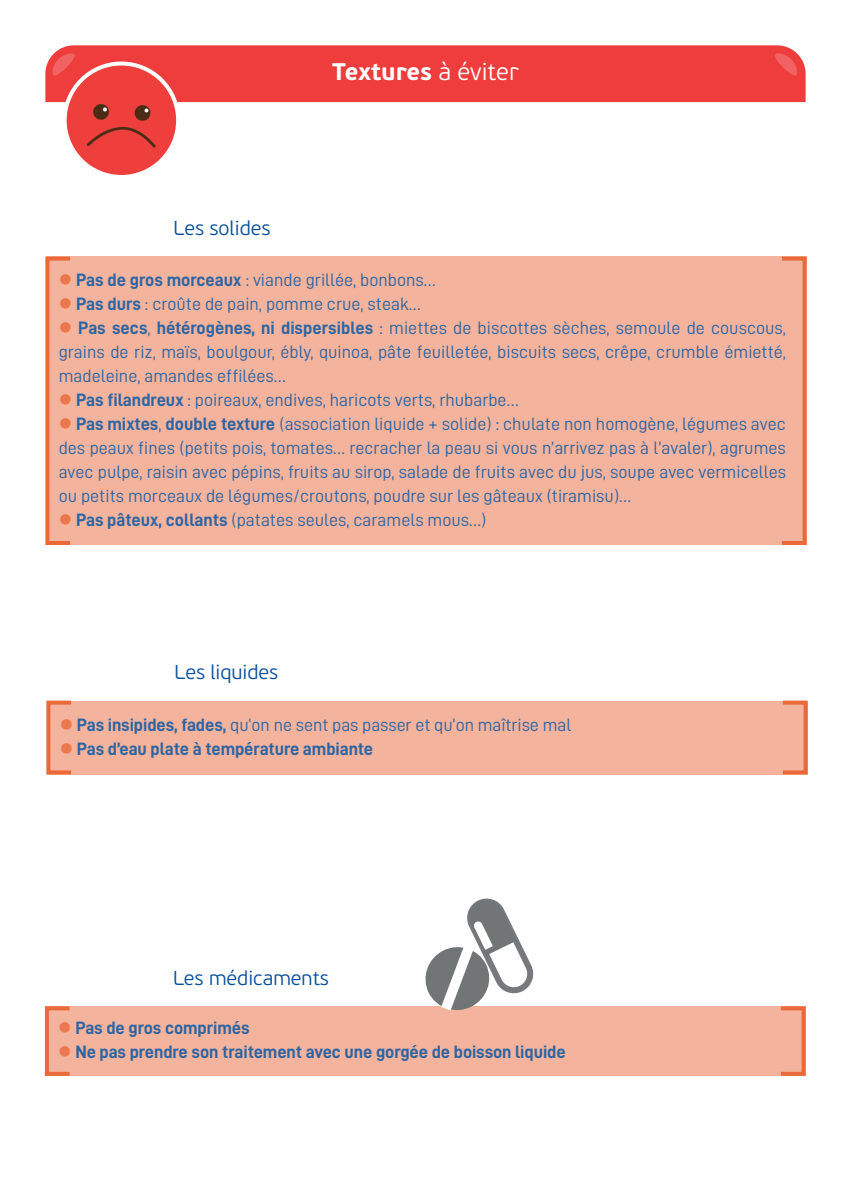
<style>
.page{position:relative;width:851px;height:1191px;background:#fff}
.page>*{position:absolute;margin:0;border:0;box-sizing:border-box;transform-origin:0 0}
.t1{font:700 24px "PF Beau Sans Pro";color:#fff}
.t2{font:300 20px "PF Beau Sans Pro";color:#09509b}
.t3{font:18px/24px "D DIN";color:#2d65a4;text-align:justify}
.t4{font:18px "D DIN Bold";letter-spacing:-.005em;color:#2d65a4}
.s1{font-weight:300}
.s2{color:#ec7850}
.s3{font-family:"D DIN Bold"}
</style>
<div class="page">
<div style="left:45px;top:45px;width:760px;height:57px;background:#ee3d3c"></div>
<svg style="left:52px;top:53px;width:25px;height:25px"></svg>
<svg style="left:772px;top:53px;width:25px;height:25px"></svg>
<img style="left:65px;top:64px;width:113px;height:113px;border-radius:57px">
<div style="left:63px;top:62px;width:117px;height:117px;border:4px solid #fff;border-radius:50%"></div>
<div style="left:46px;top:257px;width:760px;height:288px;background:#f4b39c"></div>
<div style="left:45px;top:257px;width:27px;height:288px;border:4px solid #ea683a"></div>
<div style="left:779px;top:257px;width:27px;height:288px;border:4px solid #ea683a"></div>
<div style="left:47px;top:700px;width:760px;height:74px;background:#f4b39c"></div>
<div style="left:46px;top:700px;width:27px;height:74px;border:4px solid #ea683a"></div>
<div style="left:780px;top:700px;width:27px;height:74px;border:4px solid #ea683a"></div>
<div style="left:46px;top:1006px;width:760px;height:69px;background:#f4b39c"></div>
<div style="left:45px;top:1006px;width:27px;height:69px;border:4px solid #ea683a"></div>
<div style="left:778px;top:1006px;width:27px;height:69px;border:4px solid #ea683a"></div>
<svg style="left:425px;top:898px;width:109px;height:113px"></svg>
<p class="t2" style="left:173px;top:217px;width:98px">Les solides</p>
<h1 class="t1" style="left:332px;top:56px;width:188px">Textures <span class="s1">à éviter</span></h1>
<p class="t3" style="left:59px;top:267px;width:378px"><span class="s2">●</span> <span class="s3">Pas de gros morceaux</span> : viande grillée, bonbons…</p>
<p class="t3" style="left:59px;top:291px;width:363px"><span class="s2">●</span> <span class="s3">Pas durs</span> : croûte de pain, pomme crue, steak…</p>
<p class="t3" style="left:59px;top:315px;width:728px"><span class="s2">●</span> <span class="s3">Pas secs</span>, <span class="s3">hétérogènes, ni dispersibles</span> : miettes de biscottes sèches, semoule de couscous, grains de riz, maïs, boulgour, ébly, quinoa, pâte feuilletée, biscuits secs, crêpe, crumble émietté, madeleine, amandes effilées…</p>
<p class="t3" style="left:59px;top:387px;width:461px"><span class="s2">●</span> <span class="s3">Pas filandreux</span> : poireaux, endives, haricots verts, rhubarbe…</p>
<p class="t3" style="left:59px;top:411px;width:728px"><span class="s2">●</span> <span class="s3">Pas mixtes</span>, <span class="s3">double texture</span> (association liquide + solide) : chulate non homogène, légumes avec des peaux fines (petits pois, tomates… recracher la peau si vous n’arrivez pas à l’avaler), agrumes avec pulpe, raisin avec pépins, fruits au sirop, salade de fruits avec du jus, soupe avec vermicelles ou petits morceaux de légumes/croutons, poudre sur les gâteaux (tiramisu)…</p>
<p class="t3" style="left:59px;top:507px;width:429px"><span class="s2">●</span> <span class="s3">Pas pâteux, collants</span> (patates seules, caramels mous…)</p>
<p class="t2" style="left:174px;top:661px;width:105px">Les liquides</p>
<p class="t3" style="left:60px;top:712px;width:513px"><span class="s2">●</span> <span class="s3">Pas insipides, fades,</span> qu’on ne sent pas passer et qu’on maîtrise mal</p>
<p class="t4" style="left:60px;top:739px;width:315px"><span class="s2">●</span> Pas d’eau plate à température ambiante</p>
<p class="t2" style="left:173px;top:966px;width:157px">Les médicaments</p>
<p class="t4" style="left:58px;top:1018px;width:193px"><span class="s2">●</span> Pas de gros comprimés</p>
<p class="t4" style="left:58px;top:1042px;width:509px"><span class="s2">●</span> Ne pas prendre son traitement avec une gorgée de boisson liquide</p>
</div>
